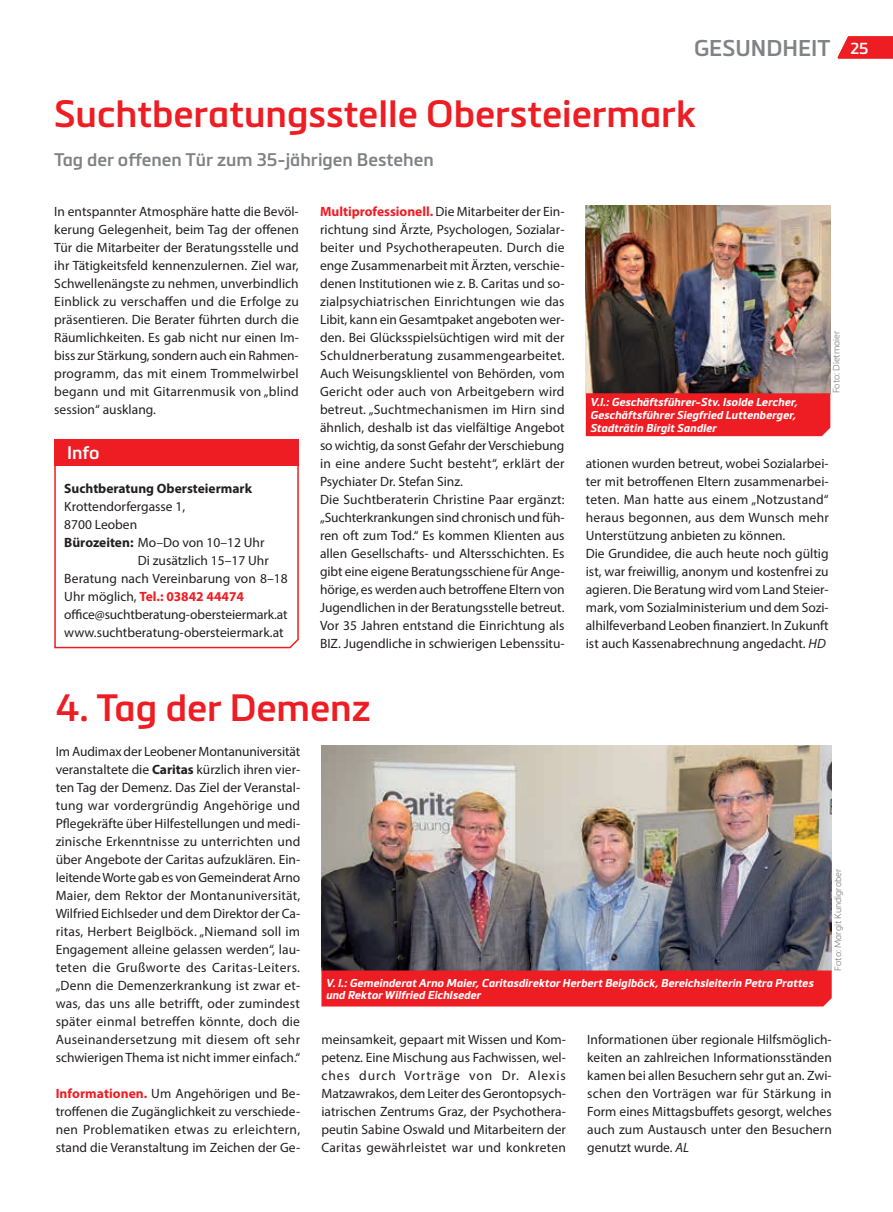
<style>
.page{position:relative;width:893px;height:1212px;background:#fff}
.page>*{position:absolute;margin:0;border:0;box-sizing:border-box;transform-origin:0 0}
.t1{font:600 37.5px "Metronic Pro";color:#ee1d23}
.t2{font:600 22.5px "Metronic Pro";color:#808285}
.t3{font:600 18px "Metronic Pro";color:#808285}
.t4{font:600 18px "Metronic Pro";color:#fff}
.t5{font:13.5px/18px "Myriad Pro";color:#231f20;text-align:justify}
.t6{font:700 13.5px "Myriad Pro";color:#231f20}
.t7{font:700 13.5px "Myriad Pro";color:#ee1d23}
.t8{font:italic 700 11.25px/12.8px "Metronic Pro";color:#fff}
.t9{font:300 9px "Metronic Pro";color:#808285}
.s1{font-size:15.75px;color:#fff}
.s2{font-weight:700;color:#ee1d23}
.s3{font-weight:700}
.s4{font-weight:400;color:#231f20}
.s5{font-style:italic}
</style>
<div class="page">
<svg style="left:838px;top:36px;width:55px;height:23px"></svg>
<img style="left:321px;top:746px;width:511px;height:224px">
<div style="left:321px;top:970px;width:511px;height:36px;background:#ee1d23"></div>
<img style="left:586px;top:206px;width:244px;height:187px">
<div style="left:586px;top:393px;width:244px;height:43px;background:#ee1d23"></div>
<svg style="left:54px;top:466px;width:245px;height:183px"></svg>
<div style="left:54px;top:440px;width:245px;height:26px;background:#ee1d23"></div>
<h2 class="t2" style="left:694px;top:34px;width:176px">GESUNDHEIT <span class="s1">25</span></h2>
<h1 class="t1" style="left:54px;top:91px;width:643px">Suchtberatungsstelle Obersteiermark</h1>
<h3 class="t3" style="left:54px;top:148px;width:381px">Tag der offenen Tür zum 35-jährigen Bestehen</h3>
<p class="t5" style="left:54px;top:202px;width:246px">In entspannter Atmosphäre hatte die Bevöl&shy;kerung Gelegenheit, beim Tag der offenen Tür die Mitarbeiter der Beratungsstelle und ihr Tätigkeitsfeld kennenzulernen. Ziel war, Schwellenängste zu nehmen, unverbindlich Einblick zu verschaffen und die Erfolge zu präsentieren. Die Berater führten durch die Räumlichkeiten. Es gab nicht nur einen Im&shy;biss zur Stärkung, sondern auch ein Rahmen&shy;programm, das mit einem Trommelwirbel begann und mit Gitarrenmusik von „blind session“ ausklang.</p>
<p class="t5" style="left:320px;top:202px;width:246px;text-align:left"><span class="s2">Multiprofessionell.</span> Die Mitarbeiter der Ein&shy;richtung sind Ärzte, Psychologen, Sozialar&shy;beiter und Psychotherapeuten. Durch die enge Zusammenarbeit mit Ärzten, verschie&shy;denen Institutionen wie z. B. Caritas und so&shy;zialpsychiatrischen Einrichtungen wie das Libit, kann ein Gesamtpaket angeboten wer&shy;den. Bei Glücksspielsüchtigen wird mit der Schuldnerberatung zusammengearbeitet.<br>Auch Weisungsklientel von Behörden, vom Gericht oder auch von Arbeitgebern wird betreut. „Suchtmechanismen im Hirn sind ähnlich, deshalb ist das vielfältige Angebot so wichtig, da sonst Gefahr der Verschiebung in eine andere Sucht besteht“, erklärt der Psychiater Dr. Stefan Sinz.<br>Die Suchtberaterin Christine Paar ergänzt: „Suchterkrankungen sind chronisch und füh&shy;ren oft zum Tod.“ Es kommen Klienten aus allen Gesellschafts- und Altersschichten. Es gibt eine eigene Beratungsschiene für Ange&shy;hörige, es werden auch betroffene Eltern von Jugendlichen in der Beratungsstelle betreut.<br>Vor 35 Jahren entstand die Einrichtung als BIZ. Jugendliche in schwierigen Lebenssitu-</p>
<h3 class="t4" style="left:67px;top:442px;width:34px">Info</h3>
<p class="t6" style="left:64px;top:480px;width:189px">Suchtberatung Obersteiermark</p>
<p class="t5" style="left:64px;top:497px;width:123px">Krottendorfergasse 1,</p>
<p class="t5" style="left:64px;top:515px;width:74px">8700 Leoben</p>
<p class="t5" style="left:64px;top:533px;width:202px"><span class="s3">Bürozeiten:</span> Mo–Do von 10–12 Uhr</p>
<p class="t5" style="left:138px;top:551px;width:132px">Di zusätzlich 15–17 Uhr</p>
<p class="t5" style="left:64px;top:569px;width:225px">Beratung nach Vereinbarung von 8–18</p>
<p class="t7" style="left:64px;top:588px;width:181px"><span class="s4">Uhr möglich,</span> Tel.: 03842 44474</p>
<p class="t5" style="left:64px;top:605px;width:225px">office@suchtberatung-obersteiermark.at</p>
<p class="t5" style="left:64px;top:623px;width:221px">www.suchtberatung-obersteiermark.at</p>
<p class="t8" style="left:590px;top:396px;width:209px">V.l.: Geschäftsführer-Stv. Isolde Lercher,<br>Geschäftsführer Siegfried Luttenberger,<br>Stadträtin Birgit Sandler</p>
<p class="t9" style="left:830px;top:393px;width:64px;rotate:-90deg">Foto: Dietmaier</p>
<p class="t5" style="left:586px;top:454px;width:244px;text-align:left">ationen wurden betreut, wobei Sozialarbei&shy;ter mit betroffenen Eltern zusammenarbei&shy;teten. Man hatte aus einem „Notzustand“ heraus begonnen, aus dem Wunsch mehr Unterstützung anbieten zu können.<br>Die Grundidee, die auch heute noch gültig ist, war freiwillig, anonym und kostenfrei zu agieren. Die Beratung wird vom Land Steier&shy;mark, vom Sozialministerium und dem Sozi&shy;alhilfeverband Leoben finanziert. In Zukunft ist auch Kassenabrechnung angedacht. <span class="s5">HD</span></p>
<h1 class="t1" style="left:56px;top:685px;width:317px">4. Tag der Demenz</h1>
<p class="t5" style="left:56px;top:742px;width:246px">Im Audimax der Leobener Montanuniversität veranstaltete die <span class="s3">Caritas</span> kürzlich ihren vier&shy;ten Tag der Demenz. Das Ziel der Veranstal&shy;tung war vordergründig Angehörige und Pflegekräfte über Hilfestellungen und medi&shy;zinische Erkenntnisse zu unterrichten und über Angebote der Caritas aufzuklären. Ein&shy;leitende Worte gab es von Gemeinderat Arno Maier, dem Rektor der Montanuniversität, Wilfried Eichlseder und dem Direktor der Ca&shy;ritas, Herbert Beiglböck. „Niemand soll im Engagement alleine gelassen werden“, lau&shy;teten die Grußworte des Caritas-Leiters. „Denn die Demenzerkrankung ist zwar et&shy;was, das uns alle betrifft, oder zumindest später einmal betreffen könnte, doch die Auseinandersetzung mit diesem oft sehr schwierigen Thema ist nicht immer einfach.“</p>
<p class="t5" style="left:56px;top:1084px;width:246px"><span class="s2">Informationen.</span> Um Angehörigen und Be&shy;troffenen die Zugänglichkeit zu verschiede&shy;nen Problematiken etwas zu erleichtern, stand die Veranstaltung im Zeichen der Ge-</p>
<p class="t9" style="left:832px;top:970px;width:103px;rotate:-90deg">Foto: Margit Kundigraber</p>
<p class="t8" style="left:326px;top:976px;width:489px">V. l.: Gemeinderat Arno Maier, Caritasdirektor Herbert Beiglböck, Bereichsleiterin Petra Prattes und Rektor Wilfried Eichlseder</p>
<p class="t5" style="left:321px;top:1030px;width:246px">meinsamkeit, gepaart mit Wissen und Kom&shy;petenz. Eine Mischung aus Fachwissen, wel&shy;ches durch Vorträge von Dr. Alexis Matzawrakos, dem Leiter des Gerontopsych&shy;iatrischen Zentrums Graz, der Psychothera&shy;peutin Sabine Oswald und Mitarbeitern der Caritas gewährleistet war und konkreten</p>
<p class="t5" style="left:587px;top:1030px;width:246px">Informationen über regionale Hilfsmöglich&shy;keiten an zahlreichen Informationsständen kamen bei allen Besuchern sehr gut an. Zwi&shy;schen den Vorträgen war für Stärkung in Form eines Mittagsbuffets gesorgt, welches auch zum Austausch unter den Besuchern genutzt wurde. <span class="s5">AL</span></p>
</div>
